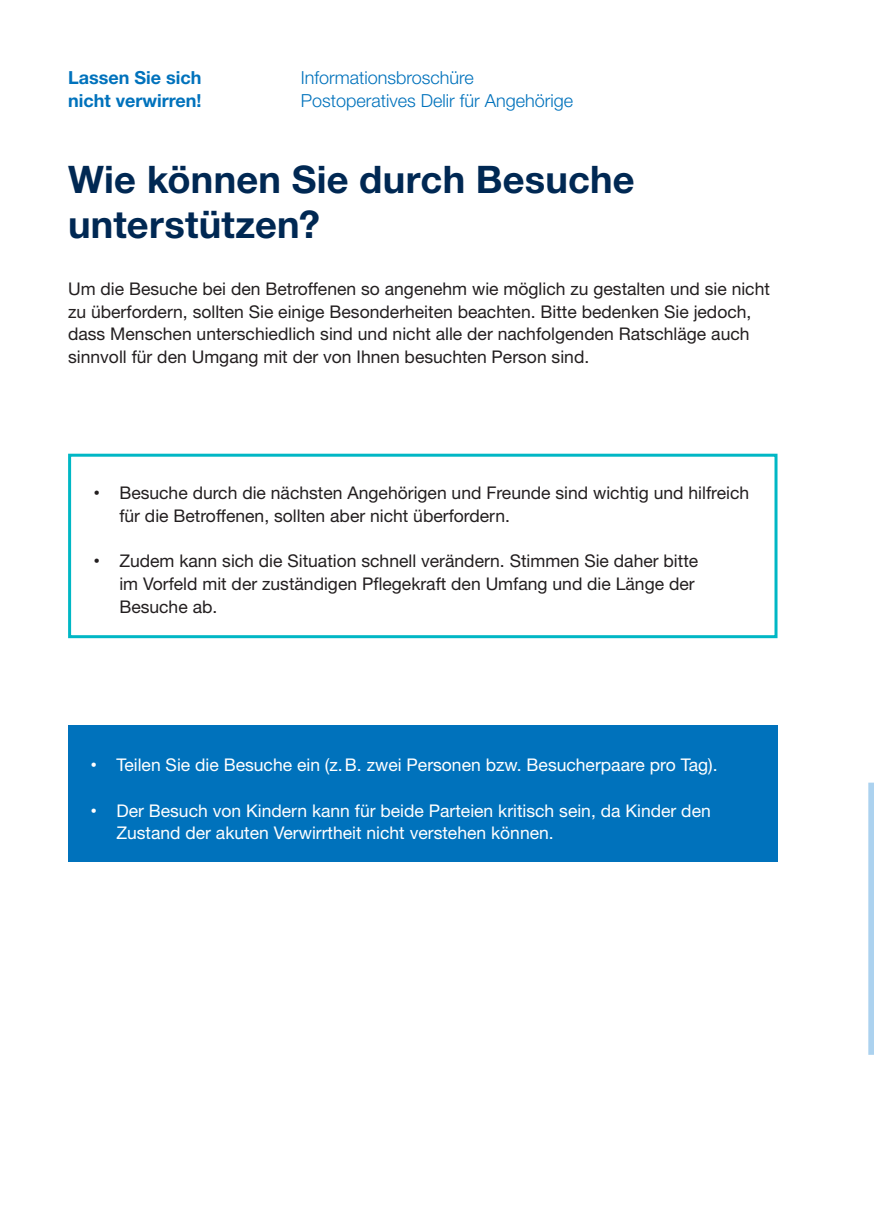
<style>
.page{position:relative;width:874px;height:1225px;background:#fff}
.page>*{position:absolute;margin:0;border:0;box-sizing:border-box;transform-origin:0 0}
.t1{font:700 38px/45.4px "Helvetica Neue LT Pro";letter-spacing:.005em;color:#002853}
.t2{font:300 18px/22.6px "Helvetica Neue LT Pro";color:#0072bc}
.t3{font:700 18px/22.6px "Helvetica Neue LT Pro";color:#0072bc}
.t4{font:17.6px/22.6px "Helvetica Neue LT Pro";color:#231f20}
.t5{font:17.6px/22.6px "Helvetica Neue LT Pro";color:#fff}
.s1{font-size:12px}
</style>
<div class="page">
<svg style="left:868px;top:782px;width:5px;height:272px"></svg>
<div style="left:68px;top:454px;width:709px;height:184px;border:3px solid #00b7c5"></div>
<div style="left:68px;top:726px;width:709px;height:136px;background:#0072bc"></div>
<p class="t3" style="left:68px;top:66px;width:135px">Lassen Sie sich nicht verwirren!</p>
<p class="t2" style="left:300px;top:66px;width:274px">Informationsbroschüre<br>Postoperatives Delir für Angehörige</p>
<h1 class="t1" style="left:68px;top:156px;width:568px">Wie können Sie durch Besuche unterstützen?</h1>
<p class="t4" style="left:68px;top:277px;width:703px">Um die Besuche bei den Betroffenen so angenehm wie möglich zu gestalten und sie nicht zu überfordern, sollten Sie einige Besonderheiten beachten. Bitte bedenken Sie jedoch, dass Menschen unterschiedlich sind und nicht alle der nachfolgenden Ratschläge auch sinnvoll für den Umgang mit der von Ihnen besuchten Person sind.</p>
<p class="t4" style="left:119px;top:481px;width:631px;text-indent:-26px"><span class="s1">•</span> Besuche durch die nächsten Angehörigen und Freunde sind wichtig und hilfreich für die Betroffenen, sollten aber nicht überfordern.</p>
<p class="t4" style="left:119px;top:549px;width:580px;text-indent:-26px"><span class="s1">•</span> Zudem kann sich die Situation schnell verändern. Stimmen Sie daher bitte im Vorfeld mit der zuständigen Pflegekraft den Umfang und die Länge der<br>Besuche ab.</p>
<p class="t5" style="left:91px;top:753px;width:628px"><span class="s1">•</span> Teilen Sie die Besuche ein (z.B. zwei Personen bzw. Besucherpaare pro Tag).</p>
<p class="t5" style="left:116px;top:798px;width:595px;text-indent:-26px"><span class="s1">•</span> Der Besuch von Kindern kann für beide Parteien kritisch sein, da Kinder den<br>Zustand der akuten Verwirrtheit nicht verstehen können.</p>
</div>
